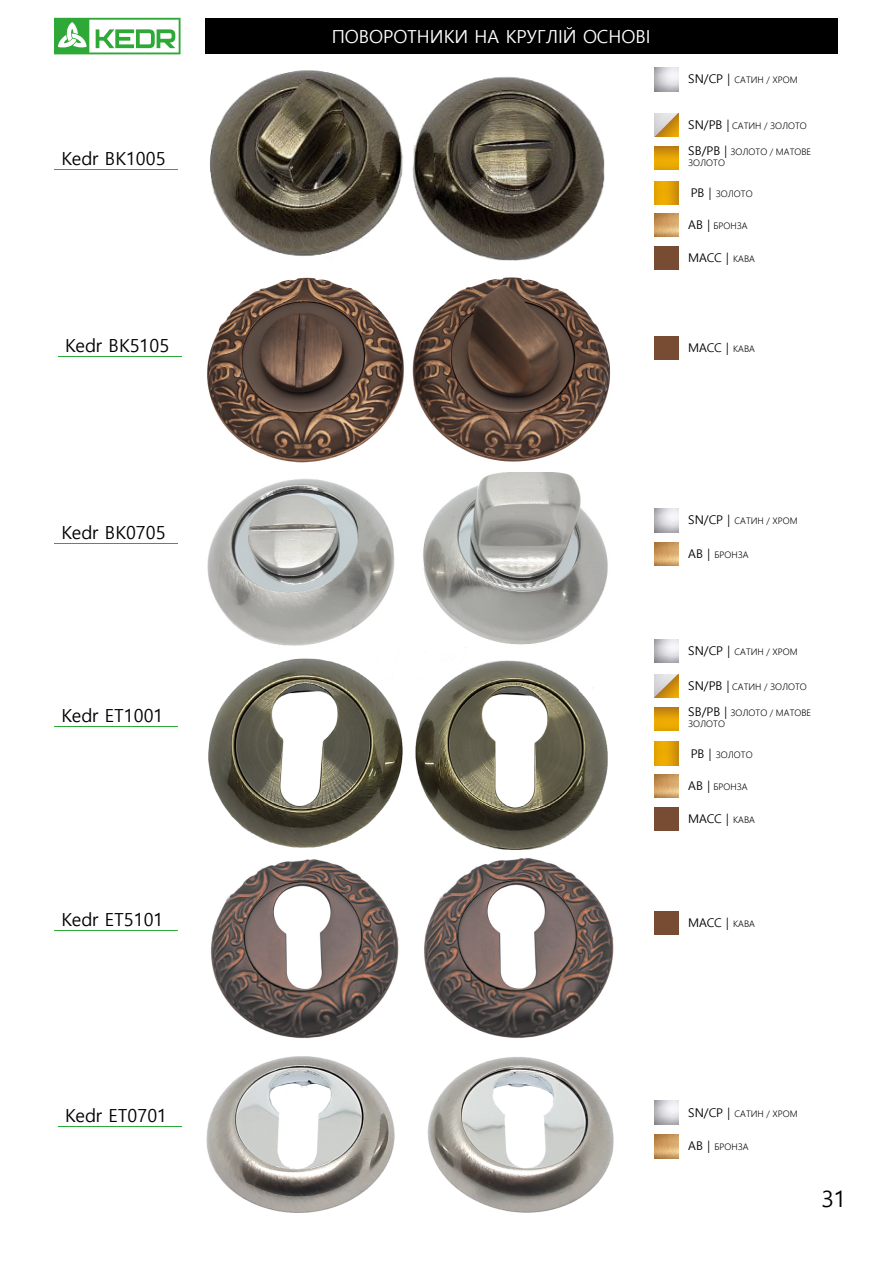
<style>
.page{position:relative;width:893px;height:1263px;background:#fff}
.page>*{position:absolute;margin:0;border:0;box-sizing:border-box;transform-origin:0 0}
.t1{font:22.5px "Malgun Gothic";color:#000}
.t2{font:18px "Malgun Gothic";color:#000}
.t3{font:18px "Malgun Gothic";color:#fff}
.t4{font:12px "Malgun Gothic";letter-spacing:-.015em;color:#000}
.t5{font:300 9px/10.8px "Malgun Gothic";color:#000}
.s1{font-weight:400;font-size:12px}
.s2{font-weight:300;font-size:9px}
</style>
<div class="page">
<svg style="left:54px;top:18px;width:127px;height:36px"></svg>
<div style="left:205px;top:19px;width:633px;height:35px;background:#000"></div>
<img style="left:208px;top:647px;width:400px;height:203px">
<hr style="left:54px;top:726px;width:124px;height:1px;background:#2ea836">
<img style="left:211px;top:859px;width:188px;height:180px">
<img style="left:424px;top:858px;width:190px;height:180px">
<hr style="left:54px;top:929px;width:124px;height:1px;background:#2ea836">
<img style="left:207px;top:1056px;width:406px;height:156px">
<hr style="left:58px;top:1126px;width:123px;height:1px;background:#2ea836">
<img style="left:655px;top:774px;width:23px;height:24px">
<img style="left:655px;top:707px;width:23px;height:24px">
<img style="left:655px;top:674px;width:23px;height:23px">
<img style="left:655px;top:807px;width:23px;height:23px">
<img style="left:655px;top:742px;width:23px;height:23px">
<img style="left:655px;top:911px;width:23px;height:24px">
<img style="left:655px;top:1135px;width:23px;height:23px">
<img style="left:207px;top:277px;width:404px;height:186px">
<hr style="left:58px;top:356px;width:123px;height:1px;background:#2ea836">
<img style="left:207px;top:472px;width:401px;height:174px">
<hr style="left:54px;top:169px;width:124px;height:1px;background:#2ea836">
<img style="left:655px;top:336px;width:23px;height:24px">
<img style="left:655px;top:214px;width:23px;height:23px">
<img style="left:655px;top:146px;width:23px;height:24px">
<img style="left:655px;top:113px;width:23px;height:23px">
<img style="left:655px;top:246px;width:23px;height:24px">
<img style="left:655px;top:181px;width:23px;height:23px">
<hr style="left:54px;top:543px;width:124px;height:1px;background:#2ea836">
<img style="left:210px;top:70px;width:395px;height:191px">
<img style="left:655px;top:542px;width:23px;height:24px">
<h2 class="t2" style="left:61px;top:148px;width:106px">Kedr BK1005</h2>
<h2 class="t2" style="left:65px;top:335px;width:106px">Kedr BK5105</h2>
<h2 class="t2" style="left:61px;top:522px;width:106px">Kedr BK0705</h2>
<h2 class="t2" style="left:61px;top:706px;width:104px">Kedr ЕТ1001</h2>
<h2 class="t2" style="left:61px;top:909px;width:104px">Kedr ЕТ5101</h2>
<h2 class="t2" style="left:65px;top:1105px;width:104px">Kedr ЕТ0701</h2>
<h2 class="t3" style="left:332px;top:27px;width:321px">ПОВОРОТНИКИ НА КРУГЛIЙ ОСНОВI</h2>
<p class="t5" style="left:688px;top:75px;width:111px"><span class="s1">SN/CP |</span> САТИН / ХРОМ</p>
<p class="t5" style="left:688px;top:120px;width:120px"><span class="s1">SN/PB |</span> САТИН / ЗОЛОТО</p>
<p class="t5" style="left:688px;top:146px;width:124px"><span class="s1">SB/PB |</span> ЗОЛОТО / МАТОВЕ<br>ЗОЛОТО</p>
<p class="t5" style="left:691px;top:188px;width:63px"><span class="s1">PB |</span> ЗОЛОТО</p>
<p class="t5" style="left:688px;top:221px;width:61px"><span class="s1">AB |</span> БРОНЗА</p>
<h3 class="t4" style="left:688px;top:251px;width:68px">MACC | <span class="s2">КАВА</span></h3>
<h3 class="t4" style="left:688px;top:341px;width:68px">MACC | <span class="s2">КАВА</span></h3>
<p class="t5" style="left:688px;top:516px;width:111px"><span class="s1">SN/CP |</span> САТИН / ХРОМ</p>
<p class="t5" style="left:688px;top:550px;width:62px"><span class="s1">AB |</span> БРОНЗА</p>
<p class="t5" style="left:688px;top:646px;width:111px"><span class="s1">SN/CP |</span> САТИН / ХРОМ</p>
<p class="t5" style="left:688px;top:681px;width:120px"><span class="s1">SN/PB |</span> САТИН / ЗОЛОТО</p>
<p class="t5" style="left:688px;top:707px;width:124px"><span class="s1">SB/PB |</span> ЗОЛОТО / МАТОВЕ<br>ЗОЛОТО</p>
<p class="t5" style="left:691px;top:749px;width:63px"><span class="s1">PB |</span> ЗОЛОТО</p>
<p class="t5" style="left:688px;top:782px;width:61px"><span class="s1">AB |</span> БРОНЗА</p>
<h3 class="t4" style="left:688px;top:811px;width:68px">MACC | <span class="s2">КАВА</span></h3>
<h3 class="t4" style="left:688px;top:916px;width:68px">MACC | <span class="s2">КАВА</span></h3>
<p class="t5" style="left:688px;top:1108px;width:111px"><span class="s1">SN/CP |</span> САТИН / ХРОМ</p>
<p class="t5" style="left:688px;top:1142px;width:62px"><span class="s1">AB |</span> БРОНЗА</p>
<h1 class="t1" style="left:821px;top:1185px;width:26px">31</h1>
</div>
